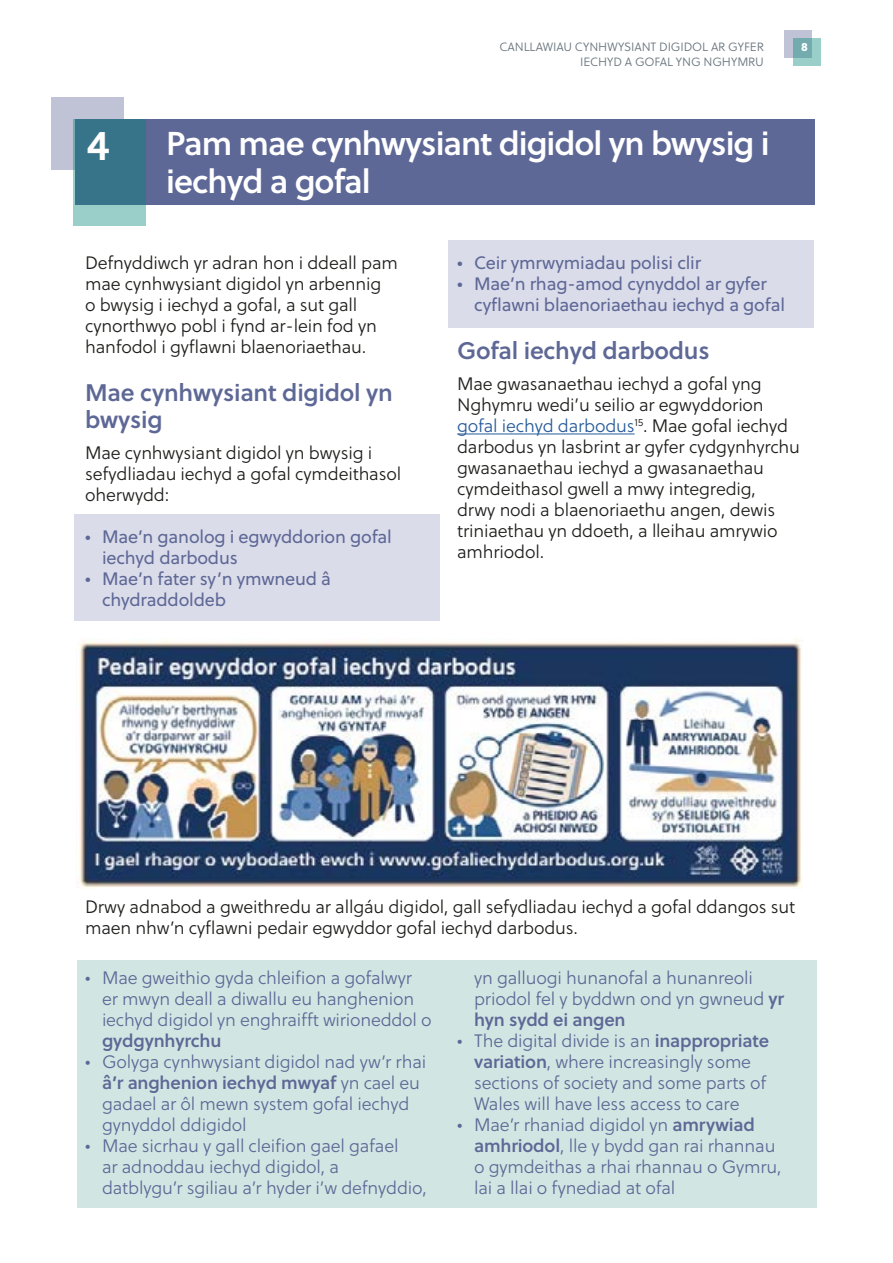
<style>
.page{position:relative;width:893px;height:1263px;background:#fff}
.page>*{position:absolute;margin:0;border:0;box-sizing:border-box;transform-origin:0 0}
.t1{font:42px "Soleil Sb";color:#fff}
.t2{font:33px/37.5px "Soleil Sb";letter-spacing:-.03em;color:#fff}
.t3{font:24px/27px "Soleil Sb";letter-spacing:-.01em;color:#5e6896}
.t4{font:18px/21px "Soleil Lt";letter-spacing:-.01em;color:#1d1d1b}
.t5{font:18px/21px "Soleil Lt";letter-spacing:-.01em;color:#5e6896}
.t6{font:18px/21px "Soleil";letter-spacing:-.01em;color:#5e6896}
.t7{font:18px "Soleil Sb";letter-spacing:-.01em;color:#5e6896}
.t8{font:12px "Soleil Lt";letter-spacing:-.01em;color:#68757d}
.t9{font:12px "Soleil Xb";color:#fff}
.s1{color:#275b9b}
.s2{font-family:"Soleil Lt"}
.s3{font-family:"Soleil Sb"}
</style>
<div class="page">
<div style="left:74px;top:514px;width:365px;height:106px;background:#dbdcea"></div>
<div style="left:449px;top:240px;width:365px;height:88px;background:#dbdcea"></div>
<div style="left:784px;top:30px;width:28px;height:28px;background:#bfc3d5"></div>
<svg style="left:793px;top:38px;width:28px;height:28px"></svg>
<hr style="left:457px;top:433px;width:178px;height:1px;background:#275b9b">
<img style="left:79px;top:639px;width:724px;height:250px">
<div style="left:77px;top:961px;width:739px;height:247px;background:#d1e6e3"></div>
<div style="left:75px;top:119px;width:740px;height:85px;background:#5e6896"></div>
<div style="left:51px;top:98px;width:72px;height:72px;background:#bfc3d5"></div>
<svg style="left:74px;top:119px;width:72px;height:107px;background:#4c8696"></svg>
<h1 class="t1" style="left:87px;top:114px;width:24px">4</h1>
<p class="t8" style="left:499px;top:39px;width:266px">CANLLAWIAU CYNHWYSIANT DIGIDOL AR GYFER</p>
<p class="t9" style="left:801px;top:37px;width:8px">8</p>
<p class="t8" style="left:580px;top:54px;width:185px">IECHYD A GOFAL YNG NGHYMRU</p>
<h2 class="t2" style="left:166px;top:123px;width:605px">Pam mae cynhwysiant digidol yn bwysig i iechyd a gofal</h2>
<p class="t4" style="left:85px;top:252px;width:314px">Defnyddiwch yr adran hon i ddeall pam mae cynhwysiant digidol yn arbennig<br>o bwysig i iechyd a gofal, a sut gall cynorthwyo pobl i fynd ar-lein fod yn hanfodol i gyflawni blaenoriaethau.</p>
<h3 class="t3" style="left:85px;top:378px;width:309px">Mae cynhwysiant digidol yn bwysig</h3>
<p class="t4" style="left:85px;top:442px;width:318px">Mae cynhwysiant digidol yn bwysig i sefydliadau iechyd a gofal cymdeithasol oherwydd:</p>
<p class="t6" style="left:102px;top:526px;width:291px;text-indent:-17px">• Mae’n ganolog i egwyddorion gofal iechyd darbodus</p>
<p class="t6" style="left:102px;top:568px;width:231px;text-indent:-17px">• Mae’n fater sy’n ymwneud â chydraddoldeb</p>
<p class="t6" style="left:457px;top:251px;width:246px">• Ceir ymrwymiadau polisi clir</p>
<p class="t6" style="left:474px;top:272px;width:312px;text-indent:-17px">• Mae’n rhag-amod cynyddol ar gyfer cyflawni blaenoriaethau iechyd a gofal</p>
<h3 class="t3" style="left:457px;top:336px;width:254px">Gofal iechyd darbodus</h3>
<p class="t4" style="left:457px;top:373px;width:344px">Mae gwasanaethau iechyd a gofal yng Nghymru wedi’u seilio ar egwyddorion <span class="s1">gofal iechyd darbodus</span><sup>15</sup>. Mae gofal iechyd darbodus yn lasbrint ar gyfer cydgynhyrchu gwasanaethau iechyd a gwasanaethau cymdeithasol gwell a mwy integredig,<br>drwy nodi a blaenoriaethu angen, dewis triniaethau yn ddoeth, a lleihau amrywio amhriodol.</p>
<p class="t4" style="left:85px;top:896px;width:712px">Drwy adnabod a gweithredu ar allgáu digidol, gall sefydliadau iechyd a gofal ddangos sut maen nhw’n cyflawni pedair egwyddor gofal iechyd darbodus.</p>
<p class="t5" style="left:102px;top:966px;width:331px;text-indent:-17px">• Mae gweithio gyda chleifion a gofalwyr er mwyn deall a diwallu eu hanghenion iechyd digidol yn enghraifft wirioneddol o</p>
<p class="t7" style="left:102px;top:1026px;width:121px">gydgynhyrchu</p>
<p class="t5" style="left:85px;top:1051px;width:343px">• Golyga cynhwysiant digidol nad yw’r rhai</p>
<p class="t7" style="left:102px;top:1068px;width:320px">â’r anghenion iechyd mwyaf <span class="s2">yn cael eu</span></p>
<p class="t5" style="left:102px;top:1093px;width:309px">gadael ar ôl mewn system gofal iechyd gynyddol ddigidol</p>
<p class="t5" style="left:102px;top:1135px;width:326px;text-indent:-17px">• Mae sicrhau y gall cleifion gael gafael<br>ar adnoddau iechyd digidol, a<br>datblygu’r sgiliau a’r hyder i’w defnyddio,</p>
<p class="t5" style="left:474px;top:967px;width:312px">yn galluogi hunanofal a hunanreoli priodol fel y byddwn ond yn gwneud <span class="s3">yr</span></p>
<p class="t7" style="left:474px;top:1005px;width:153px">hyn sydd ei angen</p>
<p class="t5" style="left:474px;top:1030px;width:296px;text-indent:-17px">• The digital divide is an <span class="s3">inappropriate variation</span>, where increasingly some sections of society and some parts of Wales will have less access to care</p>
<p class="t5" style="left:474px;top:1114px;width:309px;text-indent:-17px">• Mae’r rhaniad digidol yn <span class="s3">amrywiad amhriodol</span>, lle y bydd gan rai rhannau o gymdeithas a rhai rhannau o Gymru, lai a llai o fynediad at ofal</p>
</div>
